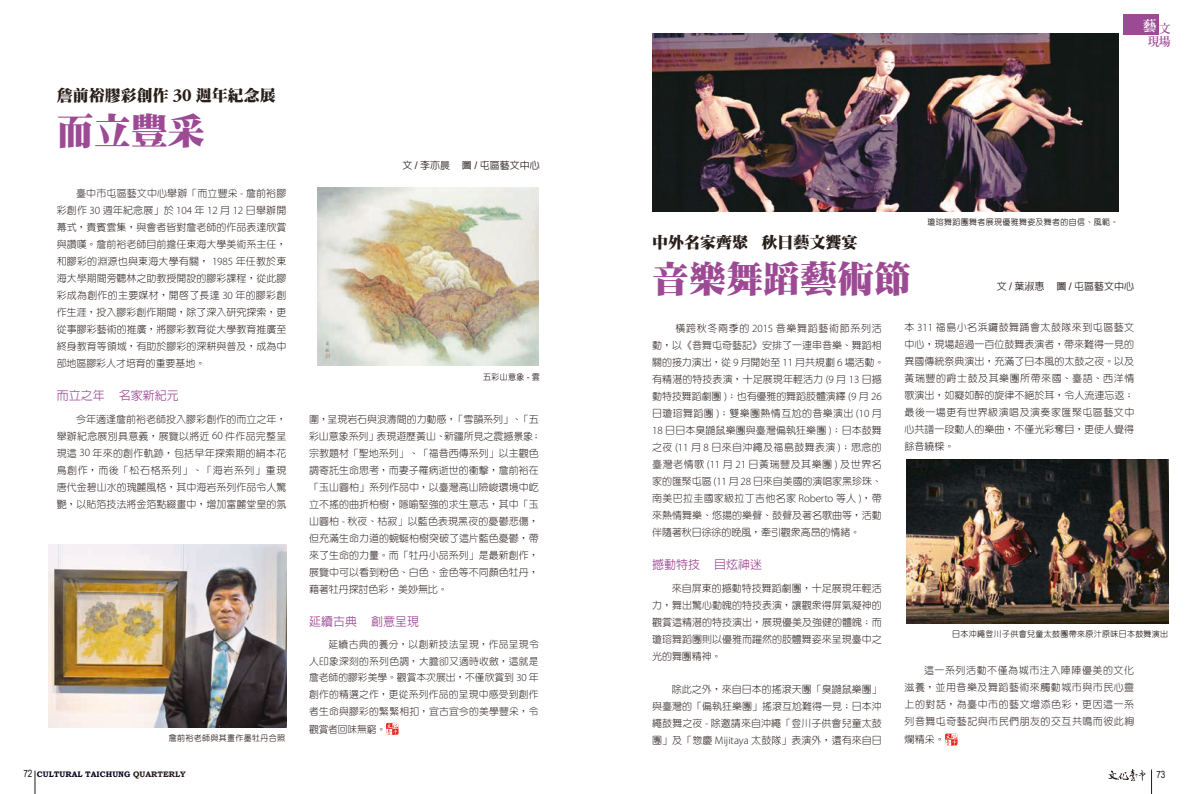
<style>
.page{position:relative;width:1191px;height:794px;background:#fff}
.page>*{position:absolute;margin:0;border:0;box-sizing:border-box;transform-origin:0 0}
.t1{font:37px "DF Ming Std W12";color:#9d4a94}
.t2{font:16px "DF Ming Std W12";color:#291e18}
.t3{font:800 14px "AR Ming B5";color:#fff}
.t4{font:500 12px "AR Hei B5";color:#9d4a94}
.t5{font:800 12px "AR Ming B5";color:#9d4a94}
.t6{font:300 10px/17px "AR Yuan B5";color:#231916;text-align:justify}
.t7{font:500 10px "AR Hei B5";color:#231916}
.t8{font:10px "Arial Narrow";color:#231916}
.t9{font:300 9.8px/16.7px "AR Yuan B5";letter-spacing:.02em;color:#231916;text-align:justify}
.t10{font:300 9.8px "AR Yuan B5";letter-spacing:-.02em;color:#231916}
.t11{font:500 8px "AR Yuan B5";letter-spacing:.04em;color:#231916}
.t12{font:700 8px "Bookman Old Style";color:#050921}
.s1{font-family:"Adobe Garamond Pro";font-weight:700;font-size:18.4px}
.s2{font-family:"Myriad Pro";font-size:11px}
.s3{font-family:"Adobe Ming Std"}
.s4{font-family:"Arial";font-weight:400;font-size:10.5px}
.s5{font-family:"Arial";font-weight:400;font-size:8.4px}
.s6{font-family:"Myriad Pro";font-size:10.8px}
.s7{font-family:"Microsoft Jheng Hei";font-weight:400}
.s8{font-family:"Arial Narrow";font-weight:400;font-size:10px;color:#231916}
.s9{color:#231916}
</style>
<div class="page">
<svg style="left:35px;top:770px;width:1px;height:24px"></svg>
<svg style="left:1151px;top:769px;width:1px;height:25px"></svg>
<svg style="left:1108px;top:769px;width:37px;height:12px"></svg>
<div style="left:1123px;top:14px;width:35px;height:20px;background:#9d4a94"></div>
<svg style="left:386px;top:723px;width:13px;height:12px"></svg>
<img style="left:317px;top:188px;width:222px;height:177px">
<img style="left:48px;top:544px;width:239px;height:184px">
<img style="left:906px;top:459px;width:262px;height:164px">
<img style="left:652px;top:34px;width:467px;height:178px">
<svg style="left:945px;top:733px;width:13px;height:12px"></svg>
<h2 class="t2" style="left:57px;top:86px;width:221px">詹前裕膠彩創作 <span class="s1">30</span> 週年紀念展</h2>
<h1 class="t1" style="left:57px;top:111px;width:149px">而立豐采</h1>
<p class="t6" style="left:57px;top:185px;width:231px;text-indent:19px">臺中市屯區藝文中心舉辦「而立豐采 <span class="s2">-</span> 詹前裕膠彩創作 <span class="s2">30</span> 週年紀念展」於 <span class="s2">104</span> 年 <span class="s2">12</span> 月 <span class="s2">12</span> 日舉辦開幕式，貴賓雲集，與會者皆對詹老師的作品表達欣賞與讚嘆。詹前裕老師目前擔任東海大學美術系主任，和膠彩的淵源也與東海大學有關， <span class="s2">1985</span> 年任教於東海大<span class="s3">學</span>期間旁聽林之助教授開設的膠彩課程，從此膠彩成為創作的主要媒材，開啟了長達 <span class="s2">30</span> 年的膠彩創作生涯，投入膠彩創作期間，除了深入研究探索，更從事膠彩藝術的推廣，將膠彩教育從大學教育推廣至終身教育等領域，有助於膠彩的深耕與普及，成為中部地區膠彩人才培育的重要基地。</p>
<p class="t4" style="left:57px;top:389px;width:124px">而立之年 名家新紀元</p>
<p class="t6" style="left:57px;top:410px;width:231px;text-indent:19px">今年適逢詹前裕老師投入膠彩創作的而立之年，舉辦紀念展別具意義，展覽以將近 <span class="s2">60</span> 件作品完整呈現這 <span class="s2">30</span> 年來的創作軌跡，包括早年探索期的絹本花鳥創作，而後「松石格系列」、「海岩系列」重現唐代金碧山水的瑰麗風格，其中海岩系列作品令人驚艷，以貼箔技法將金箔點綴畫中，增加富麗堂皇的氛</p>
<p class="t11" style="left:169px;top:734px;width:118px">詹前裕老師與其畫作墨牡丹合照</p>
<p class="t7" style="left:402px;top:160px;width:139px">文 <span class="s4">/</span> 李亦晨 圖 <span class="s4">/</span> 屯區藝文中心</p>
<p class="t11" style="left:483px;top:373px;width:58px">五彩山意象 <span class="s5">-</span> 雲</p>
<p class="t6" style="left:309px;top:410px;width:234px;text-align:left">圍，呈現岩石與浪濤間的力動感，「雪韻系列」、「五彩山意象系列」表現遊歷黃山、新疆所見之震撼景象；宗教題材「聖地系列」、「福音西傳系列」以主觀色調寄託生命思考，而妻子罹病逝世的衝擊，詹前裕在「玉山圓柏」系列作品中，以臺灣高山險峻環境中屹立不搖的曲折柏樹，隱喻堅強的求生意志，其中「玉山圓柏 <span class="s2">-</span> 秋夜、枯寂」以藍色表現黑夜的憂鬱悲傷，但充滿生命力道的蜿蜒柏樹突破了這片藍色憂鬱，帶來了生命的力量。而「牡丹小品系列」是最新創作，展覽中可以看到粉色、白色、金色等不同顏色牡丹，藉著牡丹探討色彩，美妙無比。</p>
<p class="t4" style="left:309px;top:615px;width:112px">延續古典 創意呈現</p>
<p class="t9" style="left:309px;top:636px;width:231px;text-indent:19px">延續古典的養分，以創新技法呈現，作品呈現令人印象深刻的系列色調，大膽卻又適時收斂，這就是詹老師的膠彩美學。觀賞本次展出，不僅欣賞到 <span class="s6">30</span> 年創作的精選之作，更從系列作品的呈現中感受到創作者生命與膠彩的緊緊相扣，宜古宜今的美學豐采，令</p>
<p class="t10" style="left:309px;top:724px;width:79px">觀賞者回味無窮。</p>
<h3 class="t3" style="left:1142px;top:19px;width:30px">藝<sub>文</sub></h3>
<p class="t5" style="left:1147px;top:35px;width:25px">現場</p>
<p class="t11" style="left:927px;top:218px;width:193px">瓊瑢舞蹈團舞者展現優雅舞姿及舞者的自信、風範。</p>
<h2 class="t2" style="left:652px;top:234px;width:207px">中外名家齊聚 秋日藝文饗宴</h2>
<h1 class="t1" style="left:652px;top:258px;width:260px">音樂舞蹈藝術節</h1>
<p class="t6" style="left:904px;top:319px;width:231px">本 <span class="s2">311</span> 福島小名<span class="s7">浜</span>鑼鼓舞踊會太鼓隊來到屯區藝文中心，現場超過一百位鼓舞表演者，帶來難得一見的異國傳統祭典演出，充滿了日本風的太鼓之夜。以及黃瑞豐的爵士鼓及其樂團所帶來國、臺語、西洋情歌演出，如癡如醉的旋律不絕於耳，令人流連忘返；最後一場更有世界級演唱及演奏家匯聚屯區藝文中心共譜一段動人的樂曲，不僅光彩奪目，更使人覺得餘音繞樑。</p>
<p class="t7" style="left:996px;top:282px;width:139px">文 <span class="s4">/</span> 葉淑惠 圖 <span class="s4">/</span> 屯區藝文中心</p>
<p class="t6" style="left:652px;top:320px;width:234px;text-align:left;text-indent:23px">橫跨秋冬兩季的 <span class="s2">2015</span> 音樂舞蹈藝術節系列活動，以《音舞屯奇藝記》安排了一連串音樂、舞蹈相關的接力演出，從 <span class="s2">9</span> 月開始至 <span class="s2">11</span> 月共規劃 <span class="s2">6</span> 場活動。有精湛的特技表演，十足展現年輕活力 <span class="s2">(9</span> 月 <span class="s2">13</span> 日撼動特技舞蹈劇團 <span class="s2">)</span>；也有優雅的舞蹈肢體演繹 <span class="s2">(9</span> 月 <span class="s2">26</span>日瓊瑢舞蹈團 <span class="s2">)</span>；雙樂團熱情互尬的音樂演出 <span class="s2">(10</span> 月<br><span class="s2">18</span> 日日本臭鼬鼠樂團與臺灣偏執狂樂團 <span class="s2">)</span>；日本鼓舞之夜 <span class="s2">(11</span> 月 <span class="s2">8</span> 日來自沖繩及福島鼓舞表演 <span class="s2">)</span>；思念的臺灣老情歌 <span class="s2">(11</span> 月 <span class="s2">21</span> 日黃瑞豐及其樂團 <span class="s2">)</span> 及世界名家的匯聚屯區 <span class="s2">(11</span> 月 <span class="s2">28</span> 日來自美國的演唱家黑珍珠、南美巴拉圭國家級拉丁吉他名家 <span class="s2">Roberto</span> 等人 <span class="s2">)</span>，帶來熱情舞樂、悠揚的樂聲、鼓聲及著名歌曲等，活動伴隨著秋日徐徐的晚風，牽引觀眾高昂的情緒。</p>
<p class="t4" style="left:652px;top:558px;width:112px">撼動特技 目炫神迷</p>
<p class="t6" style="left:652px;top:579px;width:231px;text-indent:19px">來自屏東的撼動特技舞蹈劇團，十足展現年輕活力，舞出驚心動魄的特技表演，讓觀眾得屏氣凝神的觀賞這精湛的特技演出，展現優美及強健的體魄；而瓊瑢舞蹈團則以優雅而躍然的肢體舞姿來呈現臺中之光的舞團精神。</p>
<p class="t6" style="left:652px;top:681px;width:231px;text-indent:19px">除此之外，來自日本的搖滾天團「臭鼬鼠樂團」與臺灣的「偏執狂樂團」搖滾互尬難得一見；日本沖繩鼓舞之夜 <span class="s2">-</span> 除邀請來自沖繩「登川子供會兒童太鼓團」及「<span class="s7">惣</span>慶 <span class="s2">Mijitaya</span> 太鼓隊」表演外，還有來自日</p>
<p class="t11" style="left:952px;top:630px;width:217px">日本沖繩登川子供會兒童太鼓團帶來原汁原味日本鼓舞演出</p>
<p class="t6" style="left:904px;top:662px;width:231px;text-indent:19px">這一系列活動不僅為城市注入陣陣優美的文化滋養，並用音樂及舞蹈藝術來觸動城市與市民心靈上的對話，為臺中市的藝文增添色彩，更因這一系列音舞屯奇藝記與市民們朋友的交互共鳴而彼此絢</p>
<p class="t6" style="left:904px;top:731px;width:42px">爛精采。</p>
<p class="t12" style="left:23px;top:769px;width:164px"><span class="s8">72</span> CULTURAL TAICHUNG <span class="s9">QUARTERLY</span></p>
<p class="t8" style="left:1156px;top:766px;width:11px">73</p>
</div>
